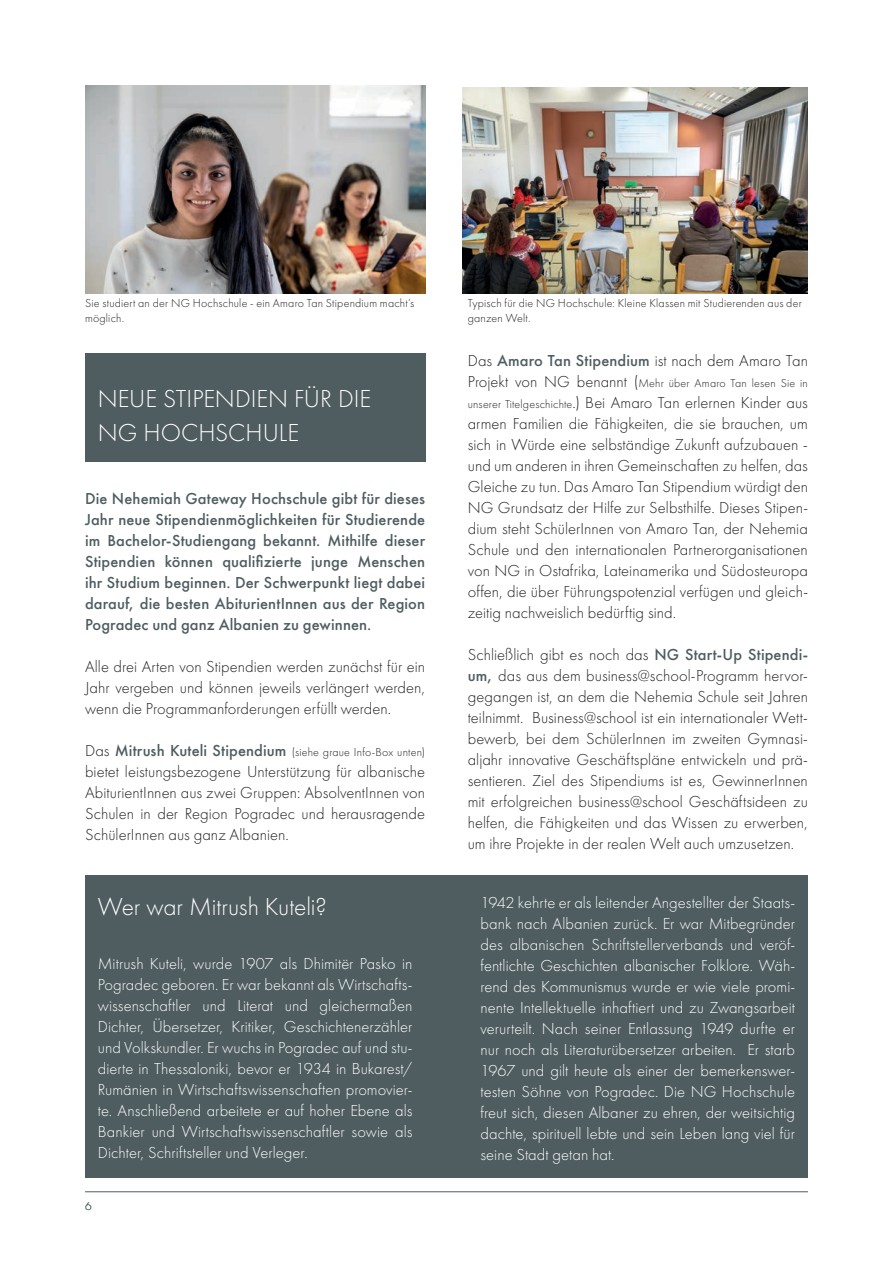
<style>
.page{position:relative;width:893px;height:1263px;background:#fff}
.page>*{position:absolute;margin:0;border:0;box-sizing:border-box;transform-origin:0 0}
.t1{font:300 25.5px/34.5px "Futura";color:#fff}
.t2{font:300 16.5px/21px "Futura";color:#231f20;text-align:justify}
.t3{font:300 16.5px/21px "Futura";letter-spacing:.005em;color:#fff;text-align:justify}
.t4{font:500 16.5px/21px "Futura";letter-spacing:.005em;color:#4f5d60;text-align:justify}
.t5{font:300 12px/15px "Futura";letter-spacing:.015em;color:#231f20}
.t6{font:300 12px "Futura";color:#4f5d60}
.s1{font-size:16.5px}
.s2{font-weight:500;font-size:16.5px;color:#4f5d60}
.s3{font-weight:500;color:#4f5d60}
.s4{font-size:12px}
</style>
<div class="page">
<hr style="left:85px;top:1191px;width:723px;height:1px;background:#4f5d60">
<div style="left:85px;top:354px;width:340px;height:108px;background:#4f5d60"></div>
<img style="left:85px;top:85px;width:340px;height:208px">
<img style="left:463px;top:87px;width:345px;height:206px">
<div style="left:85px;top:875px;width:723px;height:303px;background:#4f5d60"></div>
<p class="t5" style="left:85px;top:296px;width:331px">Sie studiert an der NG Hochschule - ein Amaro Tan Stipendium macht‘s möglich.</p>
<p class="t5" style="left:468px;top:296px;width:336px">Typisch für die NG Hochschule: Kleine Klassen mit Studierenden aus der ganzen Welt.</p>
<h1 class="t1" style="left:98px;top:381px;width:275px">NEUE STIPENDIEN FÜR DIE<br>NG HOCHSCHULE</h1>
<p class="t4" style="left:85px;top:488px;width:342px">Die Nehemiah Gateway Hochschule gibt für dieses Jahr neue Stipendienmöglichkeiten für Studierende im Bachelor-Studiengang bekannt. Mithilfe dieser Stipendien können qualifizierte junge Menschen ihr Studium beginnen. Der Schwerpunkt liegt dabei darauf, die besten AbiturientInnen aus der Region Pogradec und ganz Albanien zu gewinnen.</p>
<p class="t2" style="left:85px;top:656px;width:342px">Alle drei Arten von Stipendien werden zunächst für ein Jahr vergeben und können jeweils verlängert werden, wenn die Programmanforderungen erfüllt werden.</p>
<p class="t5" style="left:85px;top:745px;width:342px"><span class="s1">Das</span> <span class="s2">Mitrush Kuteli Stipendium</span> (siehe graue Info-Box unten)</p>
<p class="t2" style="left:85px;top:761px;width:342px">bietet leistungsbezogene Unterstützung für albanische AbiturientInnen aus zwei Gruppen: AbsolventInnen von Schulen in der Region Pogradec und herausragende SchülerInnen aus ganz Albanien.</p>
<h1 class="t1" style="left:98px;top:889px;width:231px">Wer war Mitrush Kuteli?</h1>
<p class="t3" style="left:98px;top:953px;width:316px">Mitrush Kuteli, wurde 1907 als Dhimitër Pasko in Pogradec geboren. Er war bekannt als Wirtschafts&shy;wissenschaftler und Literat und gleichermaßen Dichter, Übersetzer, Kritiker, Geschichtenerzähler und Volkskundler. Er wuchs in Pogradec auf und stu&shy;dierte in Thessaloniki, bevor er 1934 in Bukarest/ Rumänien in Wirtschaftswissenschaften promovier&shy;te. Anschließend arbeitete er auf hoher Ebene als Bankier und Wirtschaftswissenschaftler sowie als Dichter, Schriftsteller und Verleger.</p>
<p class="t6" style="left:85px;top:1199px;width:8px">6</p>
<p class="t2" style="left:468px;top:350px;width:342px">Das <span class="s3">Amaro Tan Stipendium</span> ist nach dem Amaro Tan</p>
<p class="t5" style="left:468px;top:375px;width:342px"><span class="s1">Projekt von NG benannt (</span>Mehr über Amaro Tan lesen Sie in</p>
<p class="t2" style="left:468px;top:392px;width:342px"><span class="s4">unserer Titelgeschichte</span>.) Bei Amaro Tan erlernen Kinder aus armen Familien die Fähigkeiten, die sie brauchen, um sich in Würde eine selbständige Zukunft aufzubauen - und um anderen in ihren Gemeinschaften zu helfen, das Gleiche zu tun. Das Amaro Tan Stipendium würdigt den NG Grundsatz der Hilfe zur Selbsthilfe. Dieses Stipen&shy;dium steht SchülerInnen von Amaro Tan, der Nehemia Schule und den internationalen Partnerorganisationen von NG in Ostafrika, Lateinamerika und Südosteuropa offen, die über Führungspotenzial verfügen und gleich&shy;zeitig nachweislich bedürftig sind.</p>
<p class="t2" style="left:468px;top:644px;width:342px">Schließlich gibt es noch das <span class="s3">NG Start-Up Stipendi&shy;um,</span> das aus dem business@school-Programm hervor&shy;gegangen ist, an dem die Nehemia Schule seit Jahren teilnimmt. Business@school ist ein internationaler Wett&shy;bewerb, bei dem SchülerInnen im zweiten Gymnasi&shy;aljahr innovative Geschäftspläne entwickeln und prä&shy;sentieren. Ziel des Stipendiums ist es, GewinnerInnen mit erfolgreichen business@school Geschäftsideen zu helfen, die Fähigkeiten und das Wissen zu erwerben, um ihre Projekte in der realen Welt auch umzusetzen.</p>
<p class="t3" style="left:480px;top:892px;width:316px">1942 kehrte er als leitender Angestellter der Staats&shy;bank nach Albanien zurück. Er war Mitbegründer des albanischen Schriftstellerverbands und veröf&shy;fentlichte Geschichten albanischer Folklore. Wäh&shy;rend des Kommunismus wurde er wie viele promi&shy;nente Intellektuelle inhaftiert und zu Zwangsarbeit verurteilt. Nach seiner Entlassung 1949 durfte er nur noch als Literaturübersetzer arbeiten. Er starb 1967 und gilt heute als einer der bemerkenswer&shy;testen Söhne von Pogradec. Die NG Hochschule freut sich, diesen Albaner zu ehren, der weitsichtig dachte, spirituell lebte und sein Leben lang viel für seine Stadt getan hat.</p>
</div>
